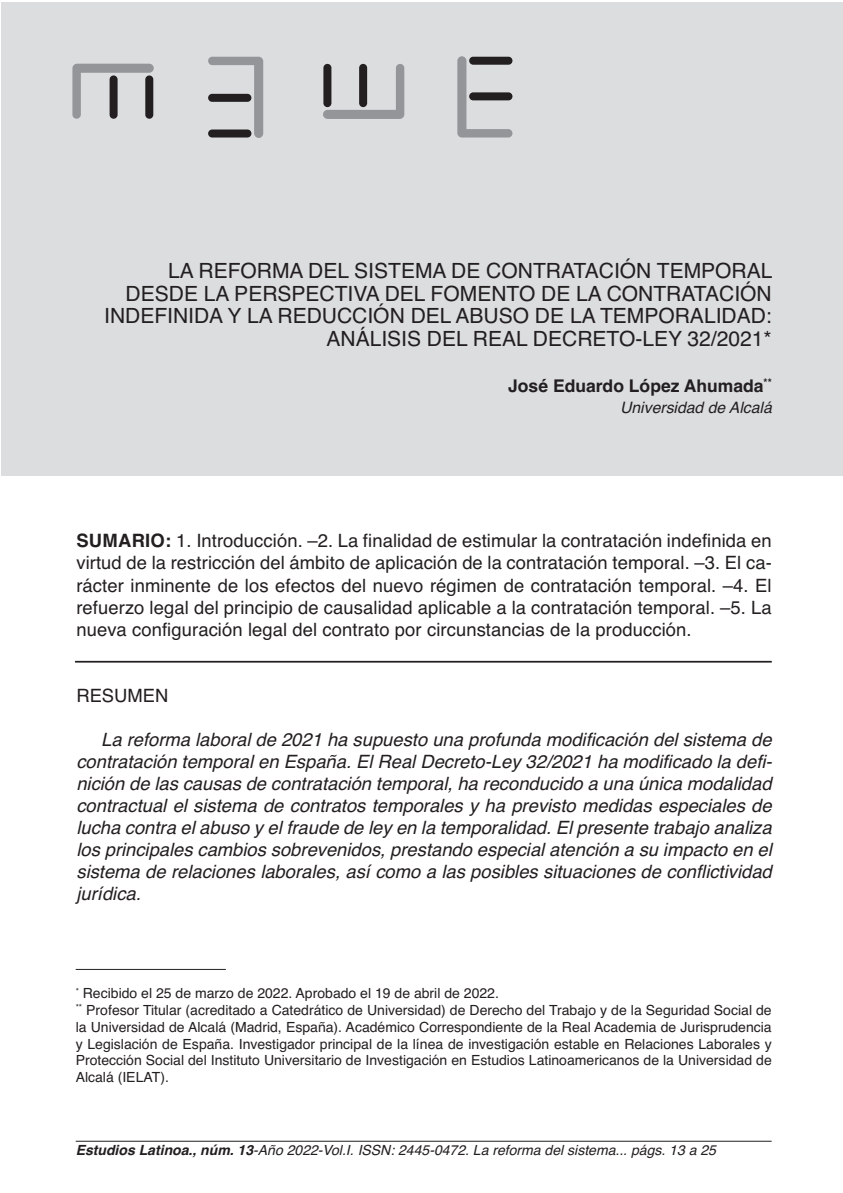
<style>
.page{position:relative;width:843px;height:1193px;background:#fff}
.page>*{position:absolute;margin:0;border:0;box-sizing:border-box;transform-origin:0 0}
.t1{font:115.15px "Gotham Rounded";color:#939598}
.t2{font:21px/22.8px "Helvetica";color:#231f20;text-align:right}
.t3{font:italic 18.38px/22.1px "Helvetica";color:#231f20;text-align:justify}
.t4{font:18.38px/22.1px "Helvetica";letter-spacing:.005em;color:#231f20;text-align:justify}
.t5{font:700 17.5px "Helvetica";color:#231f20}
.t6{font:italic 15.75px "Helvetica";color:#231f20}
.t7{font:14px/16.8px "Helvetica";color:#231f20}
.t8{font:italic 14px "Helvetica";color:#231f20}
.s1{font-weight:700}
</style>
<div class="page">
<div style="left:1px;top:3px;width:841px;height:473px;background:#dcdddf"></div>
<hr style="left:76px;top:1141px;width:695px;height:1px;background:#231f20">
<div style="left:469px;top:57px;width:43px;height:8px;background:#231f20;border-radius:4px"></div>
<div style="left:469px;top:92px;width:43px;height:8px;background:#231f20;border-radius:4px"></div>
<div style="left:323px;top:64px;width:8px;height:43px;background:#231f20;border-radius:4px"></div>
<div style="left:359px;top:64px;width:8px;height:43px;background:#231f20;border-radius:4px"></div>
<div style="left:208px;top:129px;width:43px;height:8px;background:#231f20;border-radius:4px"></div>
<div style="left:208px;top:94px;width:43px;height:8px;background:#231f20;border-radius:4px"></div>
<div style="left:145px;top:75px;width:8px;height:44px;background:#231f20;border-radius:4px"></div>
<div style="left:109px;top:75px;width:8px;height:44px;background:#231f20;border-radius:4px"></div>
<hr style="left:76px;top:969px;width:150px;height:1px;background:#231f20">
<hr style="left:75px;top:661px;width:696px;height:1px;background:#231f20">
<h1 class="t1" style="left:153px;top:52px;width:73px;rotate:90deg">L</h1>
<h1 class="t1" style="left:274px;top:137px;width:73px;rotate:-180deg">L</h1>
<h1 class="t1" style="left:323px;top:130px;width:73px;rotate:-90deg">L</h1>
<h1 class="t1" style="left:445px;top:57px;width:73px">L</h1>
<p class="t2" style="left:104px;top:259px;width:669px">LA REFORMA DEL SISTEMA DE CONTRATACIÓN TEMPORAL DESDE LA PERSPECTIVA DEL FOMENTO DE LA CONTRATACIÓN INDEFINIDA Y LA REDUCCIÓN DEL ABUSO DE LA TEMPORALIDAD:<br>ANÁLISIS DEL REAL DECRETO-LEY 32/2021*</p>
<p class="t5" style="left:508px;top:375px;width:265px">José Eduardo López Ahumada<sup>**</sup></p>
<p class="t6" style="left:619px;top:398px;width:153px">Universidad de Alcalá</p>
<p class="t4" style="left:76px;top:530px;width:696px"><span class="s1">SUMARIO:</span> 1. Introducción. –2. La finalidad de estimular la contratación indefinida en virtud de la restricción del ámbito de aplicación de la contratación temporal. –3. El ca&shy;rácter inminente de los efectos del nuevo régimen de contratación temporal. –4. El refuerzo legal del principio de causalidad aplicable a la contratación temporal. –5. La nueva configuración legal del contrato por circunstancias de la producción.</p>
<p class="t4" style="left:76px;top:684px;width:93px">RESUMEN</p>
<p class="t3" style="left:76px;top:728px;width:696px;text-indent:25px">La reforma laboral de 2021 ha supuesto una profunda modificación del sistema de contratación temporal en España. El Real Decreto-Ley 32/2021 ha modificado la defi&shy;nición de las causas de contratación temporal, ha reconducido a una única modalidad contractual el sistema de contratos temporales y ha previsto medidas especiales de lucha contra el abuso y el fraude de ley en la temporalidad. El presente trabajo analiza los principales cambios sobrevenidos, prestando especial atención a su impacto en el sistema de relaciones laborales, así como a las posibles situaciones de conflictividad jurídica.</p>
<p class="t7" style="left:76px;top:985px;width:697px"><sup>*</sup> Recibido el 25 de marzo de 2022. Aprobado el 19 de abril de 2022.<br><sup>**</sup> Profesor Titular (acreditado a Catedrático de Universidad) de Derecho del Trabajo y de la Seguridad Social de la Universidad de Alcalá (Madrid, España). Académico Correspondiente de la Real Academia de Jurisprudencia y Legislación de España. Investigador principal de la línea de investigación estable en Relaciones Laborales y Protección Social del Instituto Universitario de Investigación en Estudios Latinoamericanos de la Universidad de Alcalá (IELAT).</p>
<p class="t8" style="left:76px;top:1142px;width:641px"><span class="s1">Estudios Latinoa., núm. 13</span>-Año 2022-Vol.I. ISSN: 2445-0472. La reforma del sistema... págs. 13 a 25</p>
</div>
